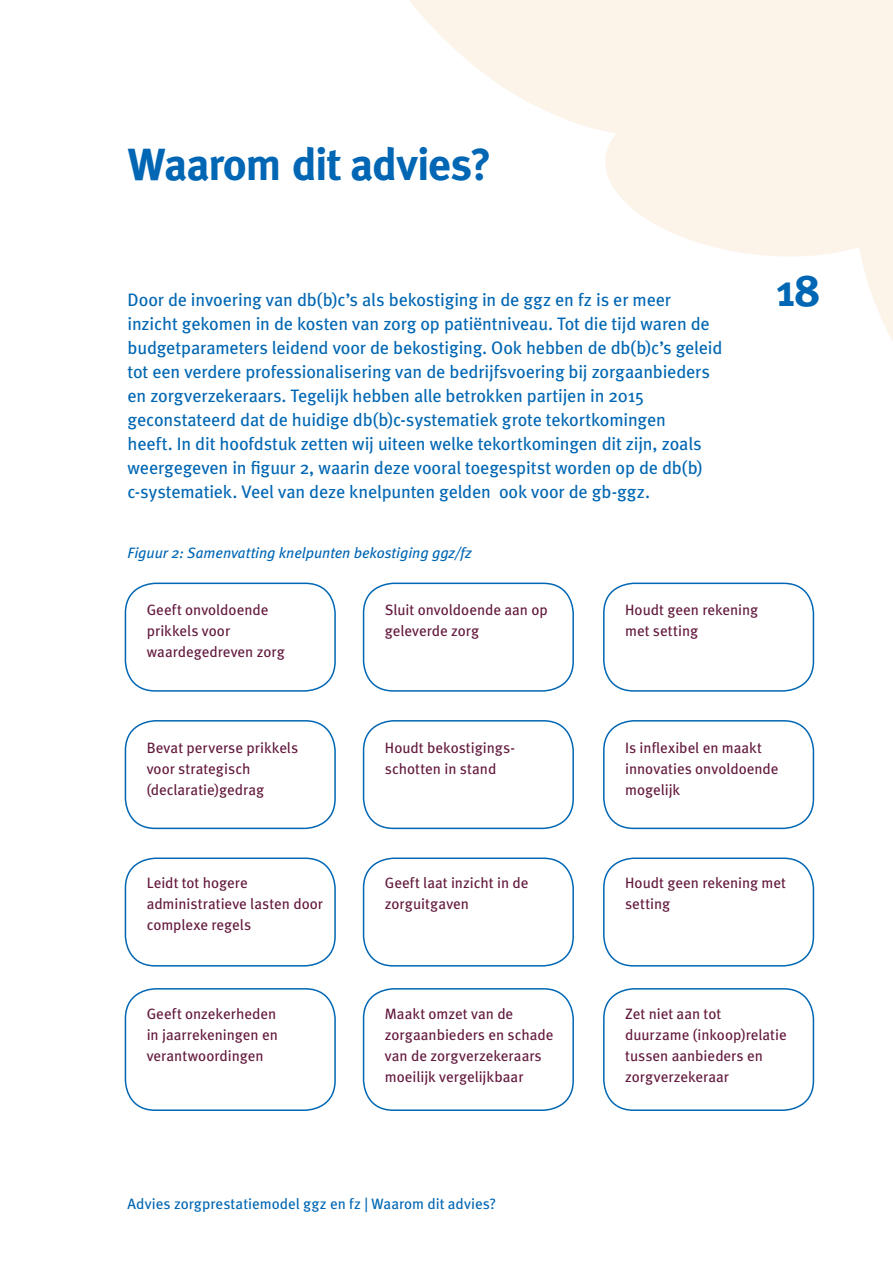
<style>
.page{position:relative;width:893px;height:1263px;background:#fff}
.page>*{position:absolute;margin:0;border:0;box-sizing:border-box;transform-origin:0 0}
.t1{font:700 45px "Meta";letter-spacing:-.015em;color:#0166b3}
.t2{font:18px/24px "Meta";letter-spacing:-.005em;color:#0166b3}
.t3{font:15px/21px "Meta";color:#63193d}
.t4{font:15px "Meta";letter-spacing:.005em;color:#0166b3}
.t5{font:italic 15px "Meta";color:#0166b3}
</style>
<div class="page">
<svg style="left:409px;top:0;width:484px;height:341px;fill:#fcf3e9"></svg>
<div style="left:125px;top:583px;width:211px;height:109px;border:2px solid #0166b3;border-radius:30px"></div>
<div style="left:363px;top:583px;width:211px;height:109px;border:2px solid #0166b3;border-radius:30px"></div>
<div style="left:603px;top:583px;width:211px;height:109px;border:2px solid #0166b3;border-radius:30px"></div>
<div style="left:125px;top:720px;width:211px;height:109px;border:2px solid #0166b3;border-radius:30px"></div>
<div style="left:363px;top:720px;width:211px;height:109px;border:2px solid #0166b3;border-radius:30px"></div>
<div style="left:603px;top:720px;width:211px;height:109px;border:2px solid #0166b3;border-radius:30px"></div>
<div style="left:125px;top:857px;width:211px;height:109px;border:2px solid #0166b3;border-radius:30px"></div>
<div style="left:363px;top:857px;width:211px;height:109px;border:2px solid #0166b3;border-radius:30px"></div>
<div style="left:603px;top:857px;width:211px;height:109px;border:2px solid #0166b3;border-radius:30px"></div>
<div style="left:125px;top:988px;width:211px;height:123px;border:2px solid #0166b3;border-radius:30px"></div>
<div style="left:363px;top:988px;width:211px;height:123px;border:2px solid #0166b3;border-radius:30px"></div>
<div style="left:603px;top:988px;width:211px;height:123px;border:2px solid #0166b3;border-radius:30px"></div>
<h1 class="t1" style="left:128px;top:138px;width:365px">Waarom dit advies?</h1>
<p class="t2" style="left:128px;top:288px;width:596px">Door de invoering van db(b)c’s als bekostiging in de ggz en fz is er meer inzicht gekomen in de kosten van zorg op patiëntniveau. Tot die tijd waren de budgetparameters leidend voor de bekostiging. Ook hebben de db(b)c’s geleid tot een verdere professionalisering van de bedrijfsvoering bij zorgaanbieders en zorgverzekeraars. Tegelijk hebben alle betrokken partijen in 2015 geconstateerd dat de huidige db(b)c-systematiek grote tekortkomingen<br>heeft. In dit hoofdstuk zetten wij uiteen welke tekortkomingen dit zijn, zoals weergegeven in figuur 2, waarin deze vooral toegespitst worden op de db(b) c-systematiek. Veel van deze knelpunten gelden ook voor de gb-ggz.</p>
<p class="t5" style="left:128px;top:544px;width:346px">Figuur 2: Samenvatting knelpunten bekostiging ggz/fz</p>
<p class="t3" style="left:147px;top:599px;width:139px">Geeft onvoldoende prikkels voor waardegedreven zorg</p>
<p class="t3" style="left:385px;top:599px;width:164px">Sluit onvoldoende aan op geleverde zorg</p>
<p class="t3" style="left:625px;top:599px;width:135px">Houdt geen rekening met setting</p>
<h1 class="t1" style="left:775px;top:264px;width:46px">18</h1>
<p class="t3" style="left:147px;top:736px;width:153px">Bevat perverse prikkels voor strategisch (declaratie)gedrag</p>
<p class="t3" style="left:385px;top:736px;width:132px">Houdt bekostigings&shy;schotten in stand</p>
<p class="t3" style="left:625px;top:736px;width:155px">Is inflexibel en maakt innovaties onvoldoende mogelijk</p>
<p class="t3" style="left:147px;top:871px;width:178px">Leidt tot hogere administratieve lasten door complexe regels</p>
<p class="t3" style="left:385px;top:871px;width:145px">Geeft laat inzicht in de zorguitgaven</p>
<p class="t3" style="left:625px;top:871px;width:162px">Houdt geen rekening met setting</p>
<p class="t3" style="left:147px;top:1003px;width:133px;text-align:justify">Geeft onzekerheden in jaarrekeningen en verantwoordingen</p>
<p class="t3" style="left:385px;top:1003px;width:170px">Maakt omzet van de zorgaanbieders en schade van de zorgverzekeraars moeilijk vergelijkbaar</p>
<p class="t3" style="left:625px;top:1003px;width:163px">Zet niet aan tot duurzame (inkoop)relatie tussen aanbieders en zorgverzekeraar</p>
<p class="t4" style="left:128px;top:1195px;width:370px">Advies zorgprestatiemodel ggz en fz | Waarom dit advies?</p>
</div>
